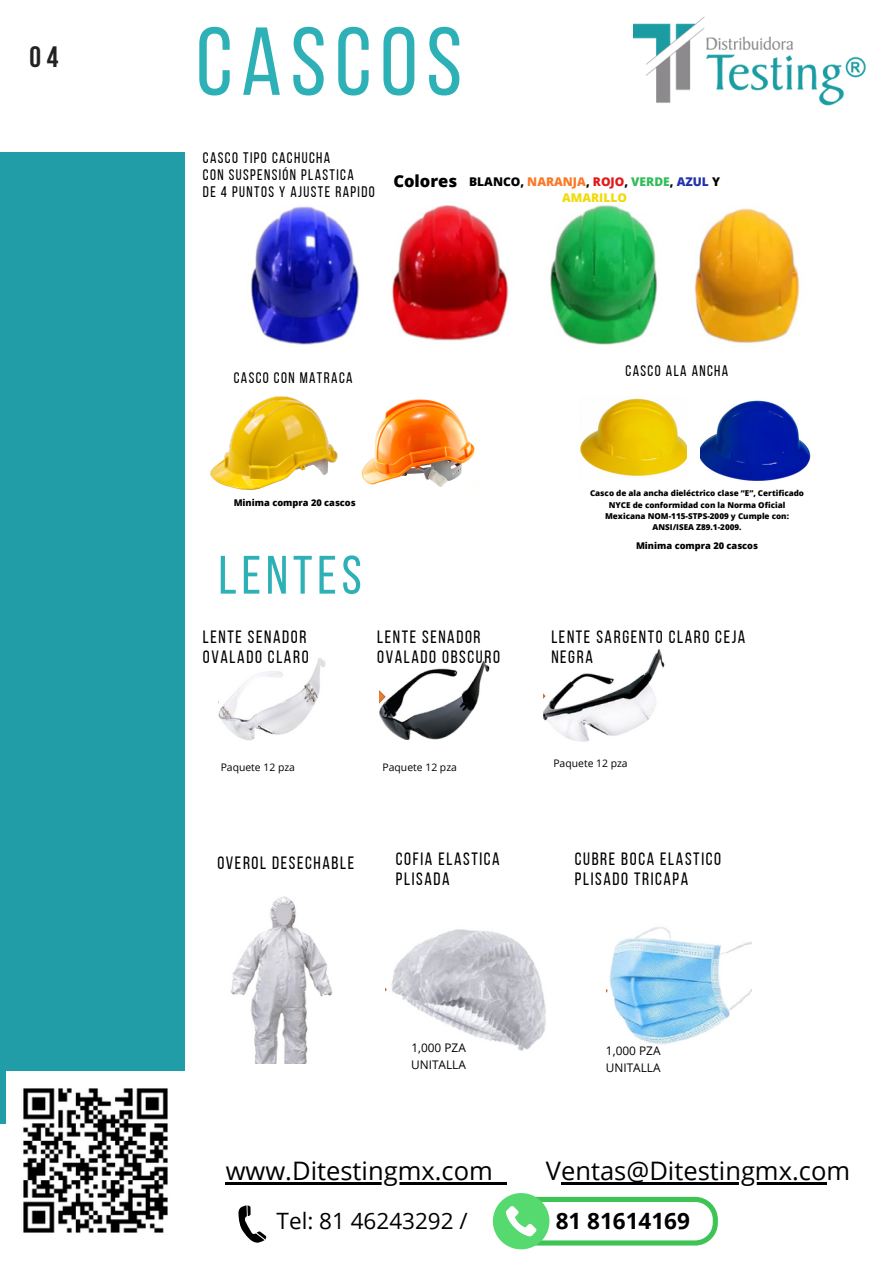
<style>
.page{position:relative;width:894px;height:1264px;background:#fff}
.page>*{position:absolute;margin:0;border:0;box-sizing:border-box;transform-origin:0 0}
.t1{font:96.15px "Bebas Neue";letter-spacing:.09em;color:#2eb1b6}
.t2{font:54px "Bebas Neue";letter-spacing:.09em;color:#2eb1b6}
.t3{font:700 29.4px "Bebas Neue";color:#222}
.t4{font:25.5px "Open Sans";color:#000}
.t5{font:22.5px "Open Sans";color:#000}
.t6{font:700 22.5px "Open Sans";color:#000}
.t7{font:17.85px/20.2px "Bebas Neue";letter-spacing:.09em;color:#000}
.t8{font:800 16.5px "Open Sans";color:#000}
.t9{font:15.3px/16.8px "Bebas Neue";letter-spacing:.09em;color:#000}
.t10{font:800 12px/16px "Open Sans";color:#000;text-align:center}
.t11{font:11.85px/16.5px "Open Sans";color:#000}
.t12{font:10.35px "Open Sans";color:#000}
.t13{font:800 9.3px "Open Sans";color:#000}
.t14{font:800 8.1px/11.2px "Open Sans";color:#000;text-align:center}
.s1{color:#fa7927}
.s2{color:#e41919}
.s3{color:#32bd59}
.s4{color:#2133a8}
.s5{color:#f1da0a}
</style>
<div class="page">
<div style="left:0;top:152px;width:184px;height:971px;background:#219da8"></div>
<img style="left:580px;top:398px;width:106px;height:78px">
<img style="left:700px;top:400px;width:110px;height:81px">
<img style="left:210px;top:396px;width:128px;height:93px">
<img style="left:361px;top:399px;width:114px;height:87px">
<img style="left:633px;top:16px;width:233px;height:90px">
<img style="left:251px;top:206px;width:549px;height:139px">
<svg style="left:238px;top:1205px;width:28px;height:38px"></svg>
<svg style="left:492px;top:1193px;width:225px;height:56px"></svg>
<hr style="left:226px;top:1182px;width:266px;height:2px;background:#000">
<svg style="left:492px;top:1182px;width:14px;height:2px"></svg>
<hr style="left:561px;top:1182px;width:265px;height:2px;background:#000">
<img style="left:7px;top:1071px;width:177px;height:162px">
<img style="left:230px;top:896px;width:103px;height:167px">
<img style="left:385px;top:929px;width:161px;height:122px">
<img style="left:606px;top:927px;width:145px;height:118px">
<img style="left:218px;top:658px;width:108px;height:83px">
<img style="left:379px;top:660px;width:111px;height:79px">
<img style="left:544px;top:648px;width:121px;height:94px">
<h3 class="t3" style="left:29px;top:45px;width:31px">04</h3>
<h1 class="t1" style="left:196px;top:23px;width:267px">CASCOS</h1>
<p class="t9" style="left:203px;top:151px;width:173px">CASCO TIPO CACHUCHA<br>CON SUSPENSIÓN PLASTICA<br>DE 4 PUNTOS Y AJUSTE RAPIDO</p>
<p class="t8" style="left:393px;top:169px;width:65px">Colores</p>
<p class="t10" style="left:469px;top:174px;width:252px">BLANCO, <span class="s1">NARANJA</span>, <span class="s2">ROJO</span>, <span class="s3">VERDE</span>, <span class="s4">AZUL</span> Y<br><span class="s5">AMARILLO</span></p>
<p class="t9" style="left:233px;top:370px;width:120px">CASCO CON MATRACA</p>
<p class="t13" style="left:233px;top:496px;width:124px">Minima compra 20 cascos</p>
<h2 class="t2" style="left:218px;top:553px;width:145px">LENTES</h2>
<p class="t9" style="left:625px;top:364px;width:104px">CASCO ALA ANCHA</p>
<p class="t14" style="left:590px;top:487px;width:215px">Casco de ala ancha dieléctrico clase “E”, Certificado NYCE de conformidad con la Norma Oficial Mexicana NOM-115-STPS-2009 y Cumple con:<br>ANSI/ISEA Z89.1-2009.</p>
<p class="t13" style="left:635px;top:539px;width:124px">Minima compra 20 cascos</p>
<p class="t7" style="left:203px;top:628px;width:107px">LENTE SENADOR<br>OVALADO CLARO</p>
<p class="t7" style="left:377px;top:628px;width:124px">LENTE SENADOR<br>OVALADO OBSCURO</p>
<p class="t7" style="left:551px;top:628px;width:195px">LENTE SARGENTO CLARO CEJA<br>NEGRA</p>
<p class="t12" style="left:221px;top:760px;width:76px">Paquete 12 pza</p>
<p class="t12" style="left:382px;top:760px;width:76px">Paquete 12 pza</p>
<p class="t12" style="left:553px;top:756px;width:76px">Paquete 12 pza</p>
<p class="t7" style="left:217px;top:854px;width:138px">OVEROL DESECHABLE</p>
<p class="t7" style="left:396px;top:850px;width:105px">COFIA ELASTICA<br>PLISADA</p>
<p class="t7" style="left:574px;top:850px;width:148px">CUBRE BOCA ELASTICO<br>PLISADO TRICAPA</p>
<p class="t11" style="left:411px;top:1039px;width:56px">1,000 PZA<br>UNITALLA</p>
<p class="t11" style="left:605px;top:1042px;width:56px">1,000 PZA<br>UNITALLA</p>
<h3 class="t4" style="left:226px;top:1152px;width:268px">www.Ditestingmx.com</h3>
<h3 class="t4" style="left:545px;top:1152px;width:306px">Ventas@Ditestingmx.com</h3>
<p class="t5" style="left:276px;top:1204px;width:192px">Tel: 81 46243292 /</p>
<p class="t6" style="left:555px;top:1204px;width:136px">81 81614169</p>
</div>
